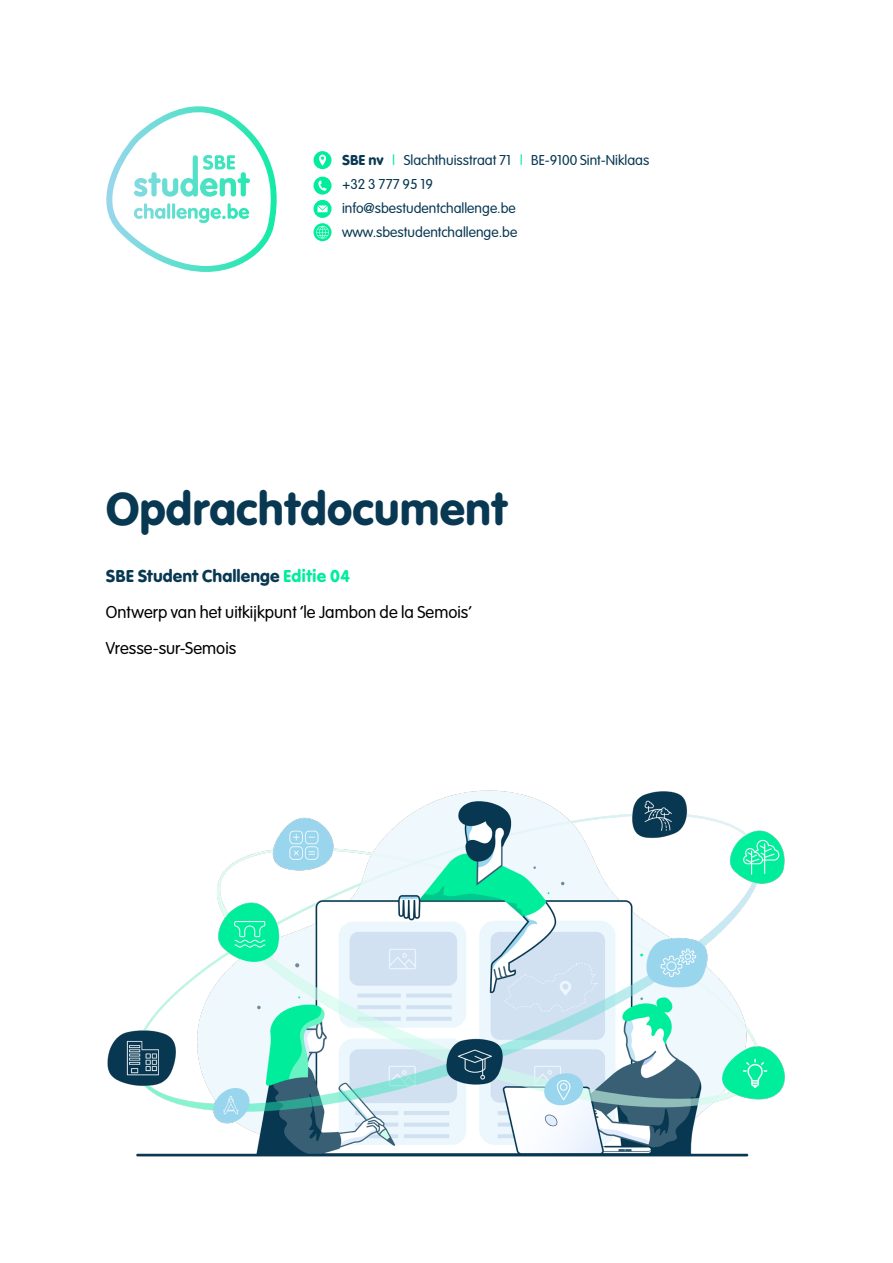
<style>
.page{position:relative;width:893px;height:1263px;background:#fff}
.page>*{position:absolute;margin:0;border:0;box-sizing:border-box;transform-origin:0 0}
.t1{font:48px "VAG Rundschrift D";color:#083852}
.t2{font:300 18px "VAG Rundschrift D";color:#000}
.t3{font:18px "VAG Rundschrift D";color:#083852}
.t4{font:300 15px "VAG Rundschrift D";color:#083852}
.s1{font-weight:400}
.s2{color:#00ed9c}
</style>
<div class="page">
<div style="left:314px;top:151px;width:18px;height:18px;background:#00ed9c;border-radius:50%"></div>
<svg style="left:319px;top:154px;width:7px;height:12px"></svg>
<div style="left:313px;top:177px;width:18px;height:18px;background:#00ed9c;border-radius:50%"></div>
<svg style="left:318px;top:180px;width:9px;height:11px"></svg>
<svg style="left:314px;top:223px;width:18px;height:18px"></svg>
<svg style="left:316px;top:226px;width:13px;height:13px"></svg>
<div style="left:314px;top:200px;width:18px;height:18px;background:#00ed9c;border-radius:50%"></div>
<svg style="left:317px;top:205px;width:11px;height:7px"></svg>
<svg style="left:106px;top:106px;width:171px;height:166px"></svg>
<img style="left:107px;top:790px;width:678px;height:367px">
<p class="t4" style="left:342px;top:152px;width:309px"><span class="s1">SBE nv</span> <span class="s2">|</span> Slachthuisstraat 71 <span class="s2">|</span> BE-9100 Sint-Niklaas</p>
<p class="t4" style="left:342px;top:176px;width:92px">+32 3 777 95 19</p>
<p class="t4" style="left:342px;top:200px;width:175px">info@sbestudentchallenge.be</p>
<p class="t4" style="left:342px;top:224px;width:177px">www.sbestudentchallenge.be</p>
<p class="t1" style="left:106px;top:481px;width:403px">Opdrachtdocument</p>
<p class="t3" style="left:106px;top:565px;width:246px">SBE Student Challenge <span class="s2">Editie 04</span></p>
<p class="t2" style="left:106px;top:602px;width:367px">Ontwerp van het uitkijkpunt ‘le Jambon de la Semois’</p>
<p class="t2" style="left:106px;top:638px;width:132px">Vresse-sur-Semois</p>
</div>
